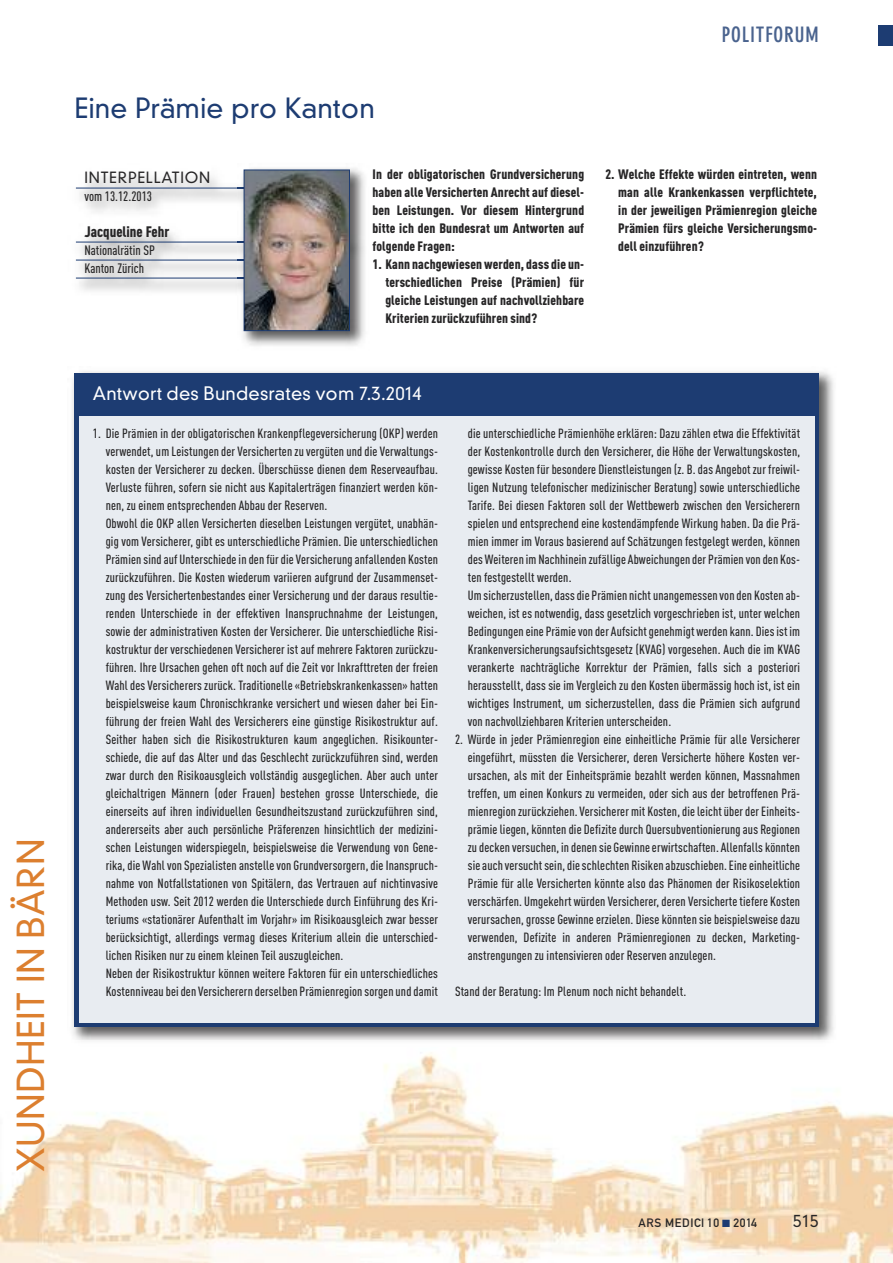
<style>
.page{position:relative;width:893px;height:1263px;background:#fff}
.page>*{position:absolute;margin:0;border:0;box-sizing:border-box;transform-origin:0 0}
.t1{font:300 36px "DIN Neuzeit Grotesk";letter-spacing:.01em;color:#dc7f2f}
.t2{font:300 27px "DIN Neuzeit Grotesk";color:#1d3c72}
.t3{font:700 condensed 21px "DIN Neuzeit Grotesk";letter-spacing:.04em;color:#4a638e}
.t4{font:300 18px "DIN Neuzeit Grotesk";letter-spacing:.01em;color:#fff}
.t5{font:300 16.5px "DIN Neuzeit Grotesk";color:#272627}
.t6{font:300 15px "DIN Neuzeit Grotesk";letter-spacing:.05em;color:#272627}
.t7{font:900 15px "DIN Cond";color:#272627}
.t8{font:900 13.5px/18px "DIN Cond";letter-spacing:.01em;color:#272627;text-align:justify}
.t9{font:500 13.5px/18px "DIN Cond";color:#272627}
.t10{font:500 13.2px/18px "DIN Cond";letter-spacing:.01em;color:#272627}
.t11{font:12px "DIN Mittelschrift";letter-spacing:.05em;color:#272627}
.s1{color:#1d3c72}
</style>
<div class="page">
<img style="left:0;top:1052px;width:893px;height:211px">
<div style="left:878px;top:26px;width:15px;height:20px;background:#1d3c72"></div>
<img style="left:72px;top:371px;width:762px;height:669px">
<div style="left:74px;top:374px;width:745px;height:653px;background:#1d3c72"></div>
<div style="left:79px;top:416px;width:735px;height:606px;background:#e8ecf1"></div>
<hr style="left:76px;top:188px;width:168px;height:1px;background:#1d3c72">
<hr style="left:76px;top:242px;width:272px;height:1px;background:#1d3c72">
<hr style="left:76px;top:260px;width:168px;height:1px;background:#1d3c72">
<hr style="left:76px;top:278px;width:168px;height:1px;background:#1d3c72">
<img style="left:237px;top:163px;width:130px;height:184px">
<img style="left:246px;top:172px;width:102px;height:157px">
<div style="left:244px;top:170px;width:106px;height:161px;border:1px solid #1d3c72"></div>
<h1 class="t1" style="left:17px;top:1172px;width:335px;rotate:-90deg">XUNDHEIT IN BÄRN</h1>
<h3 class="t3" style="left:722px;top:27px;width:98px">POLITFORUM</h3>
<h2 class="t2" style="left:74px;top:98px;width:302px">Eine Prämie pro Kanton</h2>
<p class="t6" style="left:84px;top:172px;width:127px">INTERPELLATION</p>
<p class="t9" style="left:84px;top:189px;width:69px">vom 13.12.2013</p>
<p class="t7" style="left:84px;top:227px;width:86px">Jacqueline Fehr</p>
<p class="t9" style="left:84px;top:243px;width:72px">Nationalrätin SP<br>Kanton Zürich</p>
<p class="t8" style="left:373px;top:167px;width:213px">In der obligatorischen Grundversicherung haben alle Versicherten Anrecht auf diesel&shy;ben Leistungen. Vor diesem Hintergrund bitte ich den Bundesrat um Antworten auf folgende Fragen:</p>
<p class="t8" style="left:385px;top:257px;width:200px;text-indent:-13px">1. Kann nachgewiesenwerden, dass die un&shy;terschiedlichen Preise (Prämien) für gleiche Leistungen auf nachvollziehbare Kriterien zurückzuführen sind?</p>
<p class="t8" style="left:618px;top:167px;width:200px;text-indent:-13px">2. Welche Effekte würden eintreten, wenn man alle Krankenkassen verpflichtete, in der jeweiligen Prämienregion gleiche Prämien fürs gleiche Versicherungsmo&shy;dell einzuführen?</p>
<h3 class="t4" style="left:93px;top:387px;width:330px">Antwort des Bundesrates vom 7.3.2014</h3>
<p class="t10" style="left:106px;top:426px;width:334px;text-indent:-13px">1. Die Prämien in der obligatorischen Krankenpflegeversicherung (OKP) werden verwendet, um Leistungen der Versicherten zu vergüten und die Verwaltungs&shy;kosten der Versicherer zu decken. Überschüsse dienen dem Reserveaufbau.<br>Verluste führen, sofern sie nicht aus Kapitalerträgen finanziert werden kön&shy;nen, zu einem entsprechenden Abbau der Reserven.<br>Obwohl die OKP allen Versicherten dieselben Leistungen vergütet, unabhän&shy;gig vom Versicherer, gibt es unterschiedliche Prämien. Die unterschiedlichen Prämiensindauf Unterschiedeindenfürdie Versicherunganfallenden Kosten zurückzuführen. Die Kosten wiederum variieren aufgrund der Zusammenset&shy;zung des Versichertenbestandes einer Versicherung und der daraus resultie&shy;renden Unterschiede in der effektiven Inanspruchnahme der Leistungen, sowie der administrativen Kosten der Versicherer. Die unterschiedliche Risi&shy;kostruktur der verschiedenen Versicherer ist auf mehrere Faktoren zurückzu&shy;führen. Ihre Ursachen gehen oft noch auf die Zeit vor Inkrafttreten der freien Wahl des Versicherers zurück. Traditionelle «Betriebskrankenkassen» hatten beispielsweise kaum Chronischkranke versichert und wiesen daher bei Ein&shy;führung der freien Wahl des Versicherers eine günstige Risikostruktur auf.<br>Seither haben sich die Risikostrukturen kaum angeglichen. Risikounter&shy;schiede, die auf das Alter und das Geschlecht zurückzuführen sind, werden zwar durch den Risikoausgleich vollständig ausgeglichen. Aber auch unter gleichaltrigen Männern (oder Frauen) bestehen grosse Unterschiede, die einerseits auf ihren individuellen Gesundheitszustand zurückzuführen sind, andererseits aber auch persönliche Präferenzen hinsichtlich der medizini&shy;schen Leistungen widerspiegeln, beispielsweise die Verwendung von Gene&shy;rika,die Wahlvon Spezialistenanstellevon Grundversorgern,dieInanspruch&shy;nahme von Notfallstationen von Spitälern, das Vertrauen auf nichtinvasive Methoden usw. Seit 2012 werden die Unterschiede durch Einführung des Kri&shy;teriums «stationärer Aufenthalt im Vorjahr» im Risikoausgleich zwar besser berücksichtigt, allerdings vermag dieses Kriterium allein die unterschied&shy;lichen Risiken nur zu einem kleinen Teil auszugleichen.<br>Neben der Risikostruktur können weitere Faktoren für ein unterschiedliches Kostenniveaubeiden Versicherernderselben Prämienregionsorgenunddamit</p>
<p class="t10" style="left:468px;top:426px;width:334px">die unterschiedliche Prämienhöhe erklären: Dazu zählen etwa die Effektivität der Kostenkontrolle durch den Versicherer, die Höhe der Verwaltungskosten, gewisse Kosten für besondere Dienstleistungen (z. B. das Angebot zur freiwil&shy;ligen Nutzung telefonischer medizinischer Beratung) sowie unterschiedliche Tarife. Bei diesen Faktoren soll der Wettbewerb zwischen den Versicherern spielen und entsprechend eine kostendämpfende Wirkung haben. Da die Prä&shy;mien immer im Voraus basierend auf Schätzungen festgelegt werden, können desWeiterenimNachhineinzufällige Abweichungender Prämienvonden Kos&shy;ten festgestellt werden.<br>Umsicherzustellen,dassdie Prämiennichtunangemessenvonden Kostenab&shy;weichen, ist es notwendig, dass gesetzlich vorgeschrieben ist, unter welchen Bedingungeneine Prämievonder Aufsichtgenehmigt werdenkann. Diesist im Krankenversicherungsaufsichtsgesetz (KVAG) vorgesehen. Auch die im KVAG verankerte nachträgliche Korrektur der Prämien, falls sich a posteriori herausstellt, dass sie im Vergleich zu den Kosten übermässig hoch ist, ist ein wichtiges Instrument, um sicherzustellen, dass die Prämien sich aufgrund von nachvollziehbaren Kriterien unterscheiden.</p>
<p class="t10" style="left:468px;top:732px;width:334px;text-align:justify;text-indent:-13px">2. Würde in jeder Prämienregion eine einheitliche Prämie für alle Versicherer eingeführt, müssten die Versicherer, deren Versicherte höhere Kosten ver&shy;ursachen, als mit der Einheitsprämie bezahlt werden können, Massnahmen treffen, um einen Konkurs zu vermeiden, oder sich aus der betroffenen Prä&shy;mienregionzurückziehen. Versicherer mit Kosten,dieleichtüberderEinheits&shy;prämie liegen, könnten die Defizite durch Quersubventionierung aus Regionen zudeckenversuchen, indenensie Gewinneerwirtschaften. Allenfallskönnten sieauchversuchtsein,dieschlechten Risikenabzuschieben.Eineeinheitliche Prämie für alle Versicherten könnte also das Phänomen der Risikoselektion verschärfen. Umgekehrt würden Versicherer, deren Versicherte tiefere Kosten verursachen, grosse Gewinne erzielen. Diese könnten sie beispielsweise dazu verwenden, Defizite in anderen Prämienregionen zu decken, Marketing&shy;anstrengungen zu intensivieren oder Reserven anzulegen.</p>
<p class="t10" style="left:455px;top:984px;width:233px">Stand der Beratung: Im Plenum noch nicht behandelt.</p>
<p class="t11" style="left:639px;top:1218px;width:120px">ARS MEDICI 10 <span class="s1">■</span> 2014</p>
<p class="t5" style="left:793px;top:1214px;width:27px">515</p>
</div>
